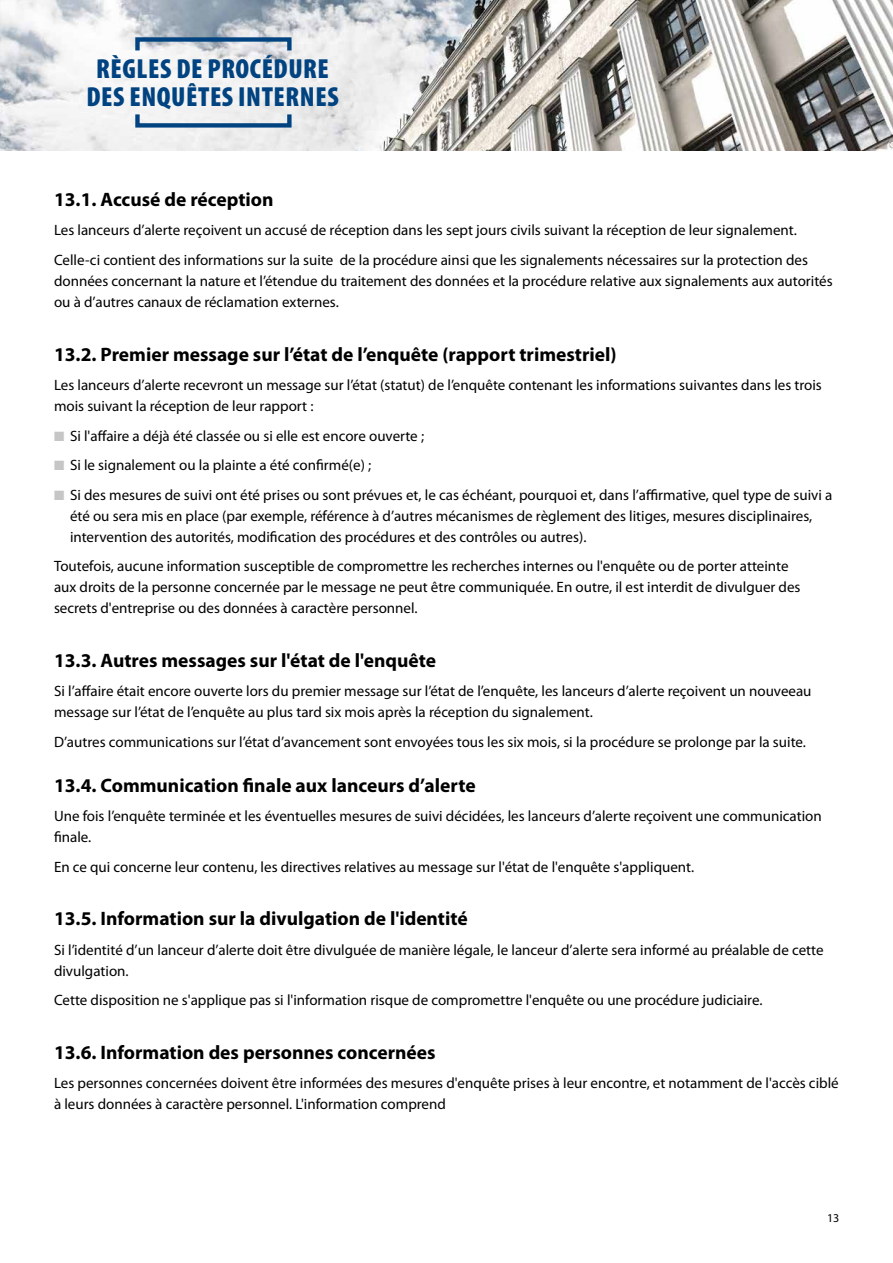
<style>
.page{position:relative;width:893px;height:1263px;background:#fff}
.page>*{position:absolute;margin:0;border:0;box-sizing:border-box;transform-origin:0 0}
.t1{font:900 condensed 27.75px/27.8px "Myriad Pro";letter-spacing:.02em;color:#004380;text-align:center}
.t2{font:700 19.5px "Myriad Pro";color:#000}
.t3{font:15px/21px "Myriad Pro";color:#000}
.t4{font:12px "Myriad Pro";color:#000}
.s1{color:#c6c6c6}
</style>
<div class="page">
<img style="left:0;top:0;width:893px;height:151px">
<div style="left:135px;top:37px;width:157px;height:16px;border:4px solid #004380"></div>
<div style="left:135px;top:112px;width:157px;height:16px;border:4px solid #004380"></div>
<h1 class="t1" style="left:87px;top:55px;width:254px">RÈGLES DE PROCÉDURE<br>DES ENQUÊTES INTERNES</h1>
<h2 class="t2" style="left:54px;top:188px;width:221px">13.1. Accusé de réception</h2>
<p class="t3" style="left:54px;top:216px;width:755px;line-height:29.5px">Les lanceurs d’alerte reçoivent un accusé de réception dans les sept jours civils suivant la réception de leur signalement.<br>Celle-ci contient des informations sur la suite de la procédure ainsi que les signalements nécessaires sur la protection des</p>
<p class="t3" style="left:54px;top:271px;width:780px">données concernant la nature et l’étendue du traitement des données et la procédure relative aux signalements aux autorités ou à d’autres canaux de réclamation externes.</p>
<h2 class="t2" style="left:54px;top:343px;width:564px">13.2. Premier message sur l’état de l’enquête (rapport trimestriel)</h2>
<p class="t3" style="left:54px;top:375px;width:769px">Les lanceurs d’alerte recevront un message sur l’état (statut) de l’enquête contenant les informations suivantes dans les trois mois suivant la réception de leur rapport :</p>
<p class="t3" style="left:54px;top:425px;width:372px"><span class="s1">■</span> Si l'affaire a déjà été classée ou si elle est encore ouverte ;</p>
<p class="t3" style="left:54px;top:455px;width:319px"><span class="s1">■</span> Si le signalement ou la plainte a été confirmé(e) ;</p>
<p class="t3" style="left:70px;top:484px;width:764px;text-indent:-16px"><span class="s1">■</span> Si des mesures de suivi ont été prises ou sont prévues et, le cas échéant, pourquoi et, dans l’affirmative, quel type de suivi a été ou sera mis en place (par exemple, référence à d’autres mécanismes de règlement des litiges, mesures disciplinaires, intervention des autorités, modification des procédures et des contrôles ou autres).</p>
<p class="t3" style="left:54px;top:556px;width:748px">Toutefois, aucune information susceptible de compromettre les recherches internes ou l'enquête ou de porter atteinte aux droits de la personne concernée par le message ne peut être communiquée. En outre, il est interdit de divulguer des secrets d'entreprise ou des données à caractère personnel.</p>
<h2 class="t2" style="left:54px;top:649px;width:384px">13.3. Autres messages sur l'état de l'enquête</h2>
<p class="t3" style="left:54px;top:681px;width:759px">Si l’affaire était encore ouverte lors du premier message sur l’état de l’enquête, les lanceurs d’alerte reçoivent un nouveeau message sur l’état de l’enquête au plus tard six mois après la réception du signalement.</p>
<p class="t3" style="left:54px;top:731px;width:753px">D’autres communications sur l’état d’avancement sont envoyées tous les six mois, si la procédure se prolonge par la suite.</p>
<h2 class="t2" style="left:54px;top:774px;width:423px">13.4. Communication finale aux lanceurs d’alerte</h2>
<p class="t3" style="left:54px;top:806px;width:769px">Une fois l’enquête terminée et les éventuelles mesures de suivi décidées, les lanceurs d’alerte reçoivent une communication finale.</p>
<p class="t3" style="left:54px;top:856px;width:642px">En ce qui concerne leur contenu, les directives relatives au message sur l'état de l'enquête s'appliquent.</p>
<h2 class="t2" style="left:54px;top:908px;width:415px">13.5. Information sur la divulgation de l'identité</h2>
<p class="t3" style="left:54px;top:939px;width:771px">Si l’identité d’un lanceur d’alerte doit être divulguée de manière légale, le lanceur d’alerte sera informé au préalable de cette divulgation.</p>
<p class="t3" style="left:54px;top:990px;width:710px">Cette disposition ne s'applique pas si l'information risque de compromettre l'enquête ou une procédure judiciaire.</p>
<h2 class="t2" style="left:54px;top:1041px;width:383px">13.6. Information des personnes concernées</h2>
<p class="t3" style="left:54px;top:1073px;width:786px">Les personnes concernées doivent être informées des mesures d'enquête prises à leur encontre, et notamment de l'accès ciblé à leurs données à caractère personnel. L'information comprend</p>
<p class="t4" style="left:827px;top:1211px;width:14px">13</p>
</div>
